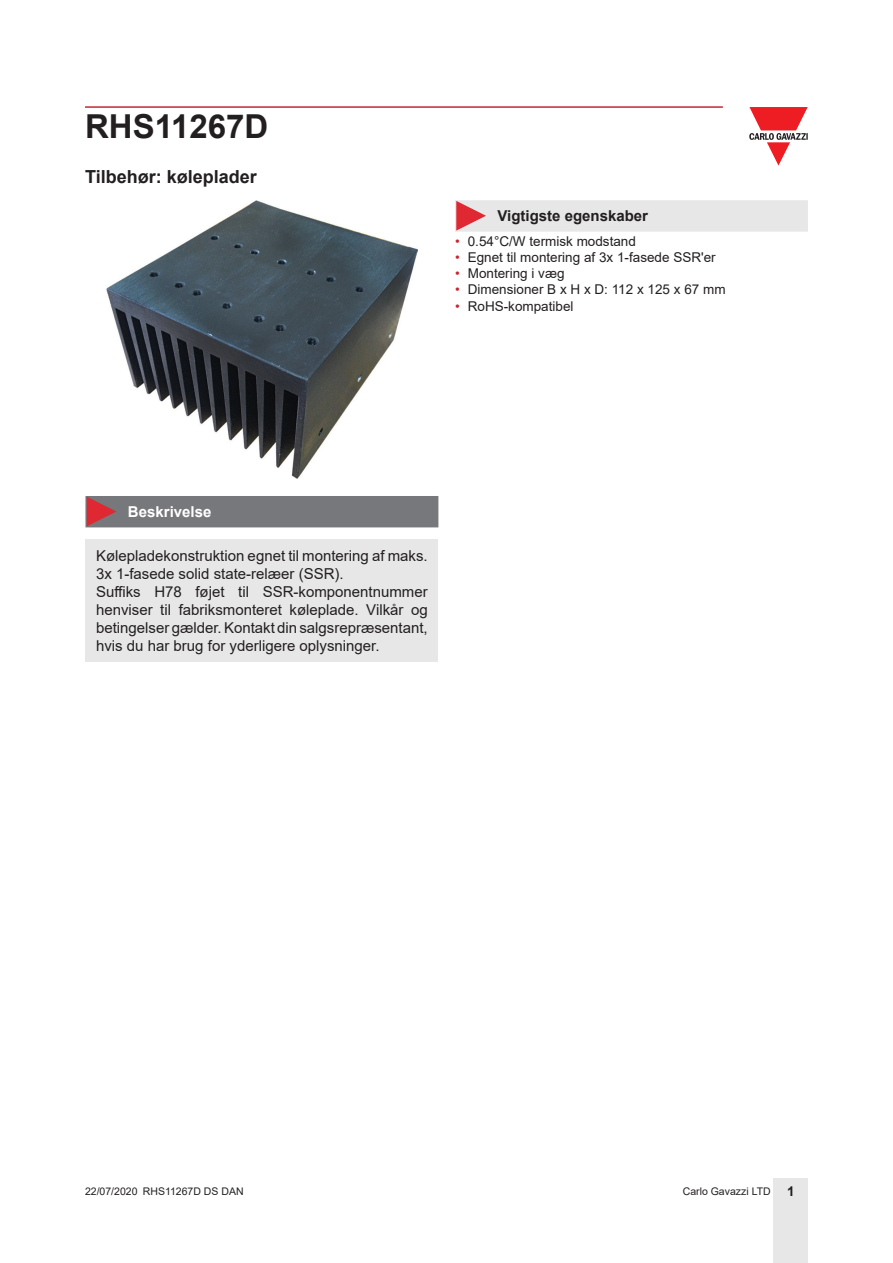
<style>
.page{position:relative;width:893px;height:1263px;background:#fff}
.page>*{position:absolute;margin:0;border:0;box-sizing:border-box;transform-origin:0 0}
.t1{font:700 33px "Arial";color:#231f20}
.Titolo02{font:700 18px "Arial";color:#231f20}
.Testo{font:15px/18px "Arial";color:#231f20}
.Titolo03{font:700 15px "Arial";color:#231f20}
.Titolo04{font:700 15px "Arial";color:#fff}
.t2{font:13.5px "Arial";color:#231f20}
.t3{font:10.5px "Arial";color:#231f20}
.s1{color:#c42633}
.s2{font-weight:700;font-size:13.5px}
</style>
<div class="page">
<hr style="left:85px;top:106px;width:638px;height:2px;background:#c42633">
<div style="left:774px;top:1178px;width:34px;height:85px;background:#e7e7e8"></div>
<svg style="left:749px;top:107px;width:59px;height:59px"></svg>
<div style="left:85px;top:539px;width:353px;height:122px;background:#e7e7e8"></div>
<img style="left:107px;top:201px;width:310px;height:278px">
<div style="left:85px;top:496px;width:353px;height:31px;background:#77787b"></div>
<div style="left:455px;top:200px;width:353px;height:32px;background:#e7e7e8"></div>
<h1 class="t1" style="left:85px;top:103px;width:185px">RHS11267D</h1>
<p class="Titolo02" style="left:85px;top:164px;width:173px">Tilbehør: køleplader</p>
<p class="Titolo03" style="left:497px;top:206px;width:152px">Vigtigste egenskaber</p>
<p class="t2" style="left:455px;top:232px;width:182px"><span class="s1">•</span> 0.54°C/W termisk modstand</p>
<p class="t2" style="left:455px;top:248px;width:262px"><span class="s1">•</span> Egnet til montering af 3x 1-fasede SSR'er</p>
<p class="t2" style="left:455px;top:264px;width:111px"><span class="s1">•</span> Montering i væg</p>
<p class="t2" style="left:455px;top:280px;width:272px"><span class="s1">•</span> Dimensioner B x H x D: 112 x 125 x 67 mm</p>
<p class="t2" style="left:455px;top:296px;width:120px"><span class="s1">•</span> RoHS-kompatibel</p>
<p class="Titolo04" style="left:128px;top:501px;width:85px">Beskrivelse</p>
<p class="Testo" style="left:96px;top:546px;width:333px">Kølepladekonstruktion egnet til montering af maks.<br>3x 1-fasede solid state-relæer (SSR).</p>
<p class="Testo" style="left:96px;top:582px;width:333px;text-align:justify">Suffiks H78 føjet til SSR-komponentnummer henviser til fabriksmonteret køleplade. Vilkår og betingelser gælder. Kontakt din salgsrepræsentant, hvis du har brug for yderligere oplysninger.</p>
<p class="t3" style="left:85px;top:1183px;width:160px">22/07/2020 RHS11267D DS DAN</p>
<p class="t3" style="left:683px;top:1183px;width:113px">Carlo Gavazzi LTD <span class="s2">1</span></p>
</div>
